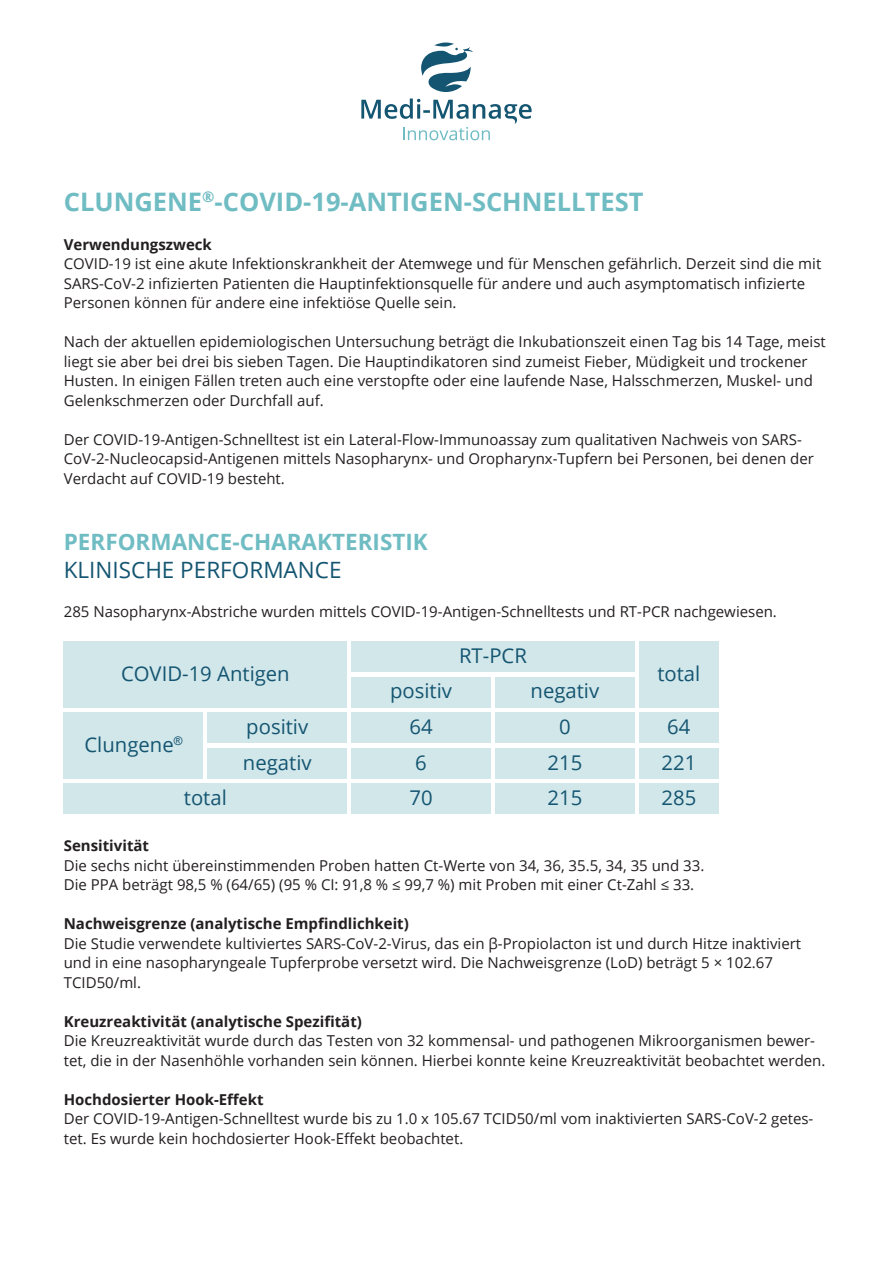
<style>
.page{position:relative;width:893px;height:1263px;background:#fff}
.page>*{position:absolute;margin:0;border:0;box-sizing:border-box;transform-origin:0 0}
.t1{font:700 25.5px "Open Sans";color:#6fbcc3}
.t2{font:700 22.5px "Open Sans";color:#6fbcc3}
.t3{font:22.5px "Open Sans";color:#145571}
.t4{font:20.25px "Open Sans";color:#145571}
.t5{font:15px/19.5px "Open Sans";color:#231f20}
.t6{font:700 15px "Open Sans";color:#231f20}
</style>
<div class="page">
<svg style="left:361px;top:99px;width:171px;height:41px"></svg>
<svg style="left:421px;top:43px;width:52px;height:49px"></svg>
<div style="left:351px;top:677px;width:140px;height:31px;background:#d2e7ea"></div>
<div style="left:495px;top:677px;width:140px;height:31px;background:#d2e7ea"></div>
<div style="left:64px;top:641px;width:283px;height:67px;background:#d2e7ea"></div>
<div style="left:351px;top:641px;width:284px;height:31px;background:#d2e7ea"></div>
<div style="left:639px;top:641px;width:80px;height:67px;background:#d2e7ea"></div>
<div style="left:64px;top:712px;width:139px;height:66px;background:#d2e7ea"></div>
<div style="left:208px;top:712px;width:139px;height:31px;background:#d2e7ea"></div>
<div style="left:351px;top:712px;width:140px;height:31px;background:#d2e7ea"></div>
<div style="left:495px;top:712px;width:140px;height:31px;background:#d2e7ea"></div>
<div style="left:639px;top:712px;width:80px;height:31px;background:#d2e7ea"></div>
<div style="left:208px;top:747px;width:139px;height:31px;background:#d2e7ea"></div>
<div style="left:351px;top:747px;width:140px;height:31px;background:#d2e7ea"></div>
<div style="left:495px;top:747px;width:140px;height:31px;background:#d2e7ea"></div>
<div style="left:639px;top:747px;width:80px;height:31px;background:#d2e7ea"></div>
<div style="left:351px;top:783px;width:140px;height:31px;background:#d2e7ea"></div>
<div style="left:495px;top:783px;width:140px;height:31px;background:#d2e7ea"></div>
<div style="left:639px;top:783px;width:80px;height:31px;background:#d2e7ea"></div>
<div style="left:64px;top:783px;width:283px;height:31px;background:#d2e7ea"></div>
<h1 class="t1" style="left:64px;top:184px;width:581px">CLUNGENE<sup>®</sup>-COVID-19-ANTIGEN-SCHNELLTEST</h1>
<p class="t6" style="left:64px;top:234px;width:150px">Verwendungszweck</p>
<p class="t5" style="left:64px;top:254px;width:759px">COVID-19 ist eine akute Infektionskrankheit der Atemwege und für Menschen gefährlich. Derzeit sind die mit<br>SARS-CoV-2 infizierten Patienten die Hauptinfektionsquelle für andere und auch asymptomatisch infizierte<br>Personen können für andere eine infektiöse Quelle sein.</p>
<p class="t5" style="left:64px;top:332px;width:764px">Nach der aktuellen epidemiologischen Untersuchung beträgt die Inkubationszeit einen Tag bis 14 Tage, meist liegt sie aber bei drei bis sieben Tagen. Die Hauptindikatoren sind zumeist Fieber, Müdigkeit und trockener Husten. In einigen Fällen treten auch eine verstopfte oder eine laufende Nase, Halsschmerzen, Muskel- und Gelenkschmerzen oder Durchfall auf.</p>
<p class="t5" style="left:64px;top:429px;width:752px">Der COVID-19-Antigen-Schnelltest ist ein Lateral-Flow-Immunoassay zum qualitativen Nachweis von SARS-<br>CoV-2-Nucleocapsid-Antigenen mittels Nasopharynx- und Oropharynx-Tupfern bei Personen, bei denen der<br>Verdacht auf COVID-19 besteht.</p>
<h2 class="t2" style="left:64px;top:526px;width:366px">PERFORMANCE-CHARAKTERISTIK</h2>
<h2 class="t3" style="left:64px;top:555px;width:279px">KLINISCHE PERFORMANCE</h2>
<p class="t5" style="left:64px;top:602px;width:715px">285 Nasopharynx-Abstriche wurden mittels COVID-19-Antigen-Schnelltests und RT-PCR nachgewiesen.</p>
<h3 class="t4" style="left:121px;top:660px;width:170px">COVID-19 Antigen</h3>
<h3 class="t4" style="left:459px;top:642px;width:69px">RT-PCR</h3>
<h3 class="t4" style="left:390px;top:676px;width:63px">positiv</h3>
<h3 class="t4" style="left:531px;top:676px;width:70px">negativ</h3>
<h3 class="t4" style="left:657px;top:660px;width:44px">total</h3>
<h3 class="t4" style="left:85px;top:731px;width:99px">Clungene<sup>®</sup></h3>
<h3 class="t4" style="left:246px;top:713px;width:63px">positiv</h3>
<h3 class="t4" style="left:409px;top:713px;width:25px">64</h3>
<h3 class="t4" style="left:559px;top:713px;width:13px">0</h3>
<h3 class="t4" style="left:667px;top:713px;width:25px">64</h3>
<h3 class="t4" style="left:243px;top:748px;width:70px">negativ</h3>
<h3 class="t4" style="left:415px;top:748px;width:13px">6</h3>
<h3 class="t4" style="left:547px;top:748px;width:36px">215</h3>
<h3 class="t4" style="left:661px;top:748px;width:36px">221</h3>
<h3 class="t4" style="left:184px;top:784px;width:44px">total</h3>
<h3 class="t4" style="left:409px;top:784px;width:25px">70</h3>
<h3 class="t4" style="left:547px;top:784px;width:36px">215</h3>
<h3 class="t4" style="left:661px;top:784px;width:36px">285</h3>
<p class="t6" style="left:64px;top:835px;width:87px">Sensitivität</p>
<p class="t5" style="left:64px;top:855px;width:642px">Die sechs nicht übereinstimmenden Proben hatten Ct-Werte von 34, 36, 35.5, 34, 35 und 33.<br>Die PPA beträgt 98,5 % (64/65) (95 % CI: 91,8 % ≤ 99,7 %) mit Proben mit einer Ct-Zahl ≤ 33.</p>
<p class="t6" style="left:64px;top:913px;width:347px">Nachweisgrenze (analytische Empfindlichkeit)</p>
<p class="t5" style="left:64px;top:933px;width:739px">Die Studie verwendete kultiviertes SARS-CoV-2-Virus, das ein β-Propiolacton ist und durch Hitze inaktiviert und in eine nasopharyngeale Tupferprobe versetzt wird. Die Nachweisgrenze (LoD) beträgt 5 × 102.67<br>TCID50/ml.</p>
<p class="t6" style="left:64px;top:1011px;width:300px">Kreuzreaktivität (analytische Spezifität)</p>
<p class="t5" style="left:64px;top:1031px;width:763px">Die Kreuzreaktivität wurde durch das Testen von 32 kommensal- und pathogenen Mikroorganismen bewer&shy;tet, die in der Nasenhöhle vorhanden sein können. Hierbei konnte keine Kreuzreaktivität beobachtet werden.</p>
<p class="t6" style="left:64px;top:1089px;width:201px">Hochdosierter Hook-Effekt</p>
<p class="t5" style="left:64px;top:1109px;width:751px">Der COVID-19-Antigen-Schnelltest wurde bis zu 1.0 x 105.67 TCID50/ml vom inaktivierten SARS-CoV-2 getes&shy;tet. Es wurde kein hochdosierter Hook-Effekt beobachtet.</p>
</div>
